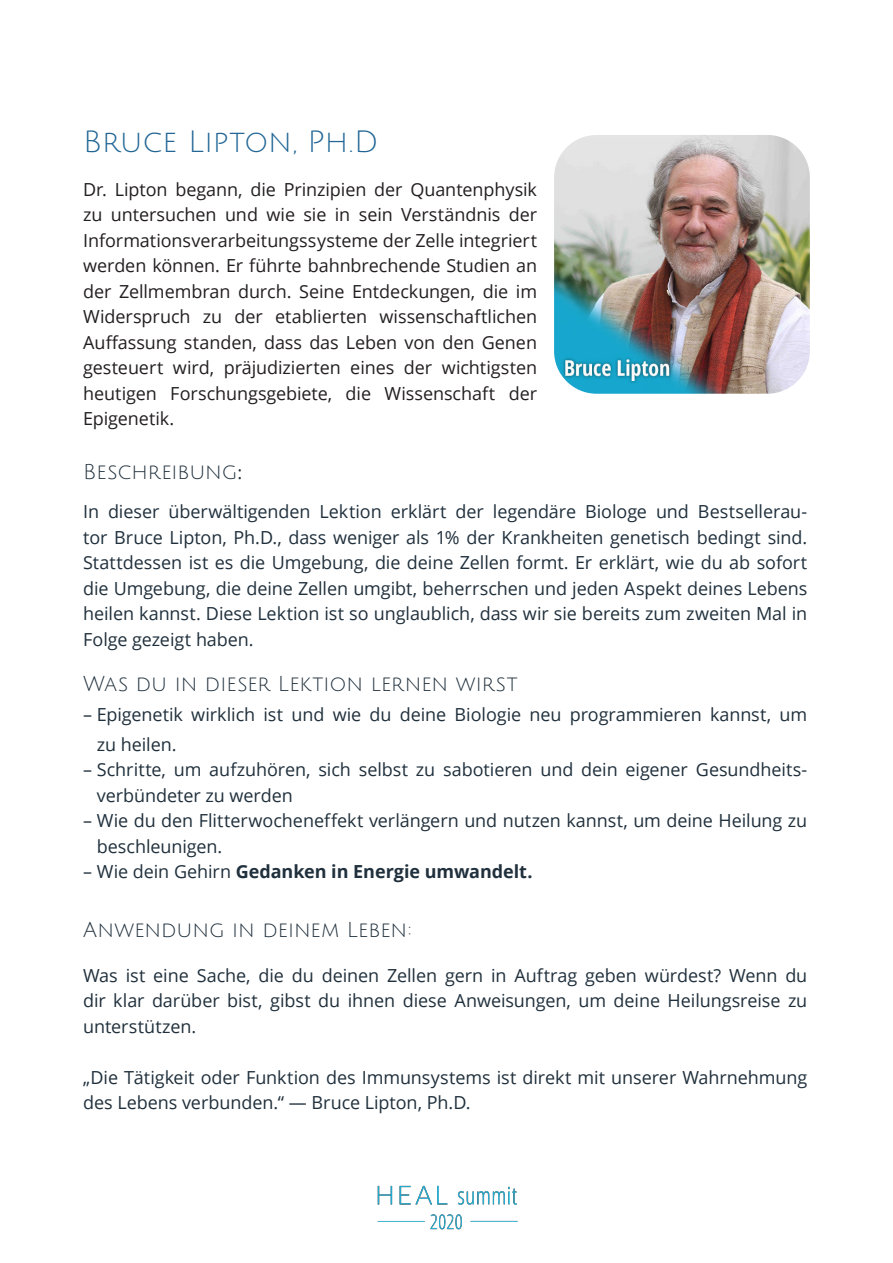
<style>
.page{position:relative;width:893px;height:1263px;background:#fff}
.page>*{position:absolute;margin:0;border:0;box-sizing:border-box;transform-origin:0 0}
.Seitenzahl{font:30px "Julius Sans One";letter-spacing:-.005em;color:#226695}
.Seitenzahl-2{font:21px "Julius Sans One";letter-spacing:-.005em;color:#20303c}
.Seitenzahl-3{font:18px/25.5px "Open Sans";letter-spacing:-.005em;color:#20303c}
.Seitenzahl-4{font:18px/25.5px "Open Sans";letter-spacing:-.005em;color:#231f20;text-align:justify}
.Seitenzahl-5{font:700 18px "Open Sans";letter-spacing:-.005em;color:#20303c}
.s1{font-family:"Open Sans";font-size:18px}
.s2{font-weight:400}
</style>
<div class="page">
<img style="left:377px;top:1185px;width:140px;height:45px">
<img style="left:554px;top:135px;width:256px;height:259px">
<p class="Seitenzahl" style="left:83px;top:126px;width:297px">Bruce Lipton, Ph.D</p>
<p class="Seitenzahl-4" style="left:83px;top:176px;width:455px">Dr. Lipton begann, die Prinzipien der Quantenphysik zu untersuchen und wie sie in sein Verständnis der Informationsverarbeitungssysteme der Zelle integriert werden können. Er führte bahnbrechende Studien an der Zellmembran durch. Seine Entdeckungen, die im Widerspruch zu der etablierten wissenschaftlichen Auffassung standen, dass das Leben von den Genen gesteuert wird, präjudizierten eines der wichtigsten heutigen Forschungsgebiete, die Wissenschaft der Epigenetik.</p>
<p class="Seitenzahl-2" style="left:83px;top:461px;width:161px">Beschreibung<span class="s1">:</span></p>
<p class="Seitenzahl-3" style="left:83px;top:499px;width:726px;text-align:justify">In dieser überwältigenden Lektion erklärt der legendäre Biologe und Bestsellerau&shy;tor Bruce Lipton, Ph.D., dass weniger als 1% der Krankheiten genetisch bedingt sind.<br>Stattdessen ist es die Umgebung, die deine Zellen formt. Er erklärt, wie du ab sofort die Umgebung, die deine Zellen umgibt, beherrschen und jeden Aspekt deines Lebens heilen kannst. Diese Lektion ist so unglaublich, dass wir sie bereits zum zweiten Mal in Folge gezeigt haben.</p>
<p class="Seitenzahl-2" style="left:83px;top:673px;width:436px">Was du in dieser Lektion lernen wirst</p>
<p class="Seitenzahl-3" style="left:97px;top:699px;width:712px;line-height:30px;text-indent:-14px">– Epigenetik wirklich ist und wie du deine Biologie neu programmieren kannst, um zu heilen.</p>
<p class="Seitenzahl-3" style="left:97px;top:757px;width:712px;text-indent:-14px">– Schritte, um aufzuhören, sich selbst zu sabotieren und dein eigener Gesundheits&shy;verbündeter zu werden</p>
<p class="Seitenzahl-3" style="left:97px;top:808px;width:712px;text-indent:-14px">– Wie du den Flitterwocheneffekt verlängern und nutzen kannst, um deine Heilung zu beschleunigen.</p>
<p class="Seitenzahl-5" style="left:83px;top:859px;width:451px"><span class="s2">– Wie dein Gehirn</span> Gedanken in Energie umwandelt.</p>
<p class="Seitenzahl-2" style="left:83px;top:919px;width:330px">Anwendung in deinem Leben:</p>
<p class="Seitenzahl-3" style="left:83px;top:962px;width:726px;text-align:justify">Was ist eine Sache, die du deinen Zellen gern in Auftrag geben würdest? Wenn du dir klar darüber bist, gibst du ihnen diese Anweisungen, um deine Heilungsreise zu unterstützen.</p>
<p class="Seitenzahl-3" style="left:83px;top:1064px;width:726px">„Die Tätigkeit oder Funktion des Immunsystems ist direkt mit unserer Wahrnehmung des Lebens verbunden.“ — Bruce Lipton, Ph.D.</p>
</div>
